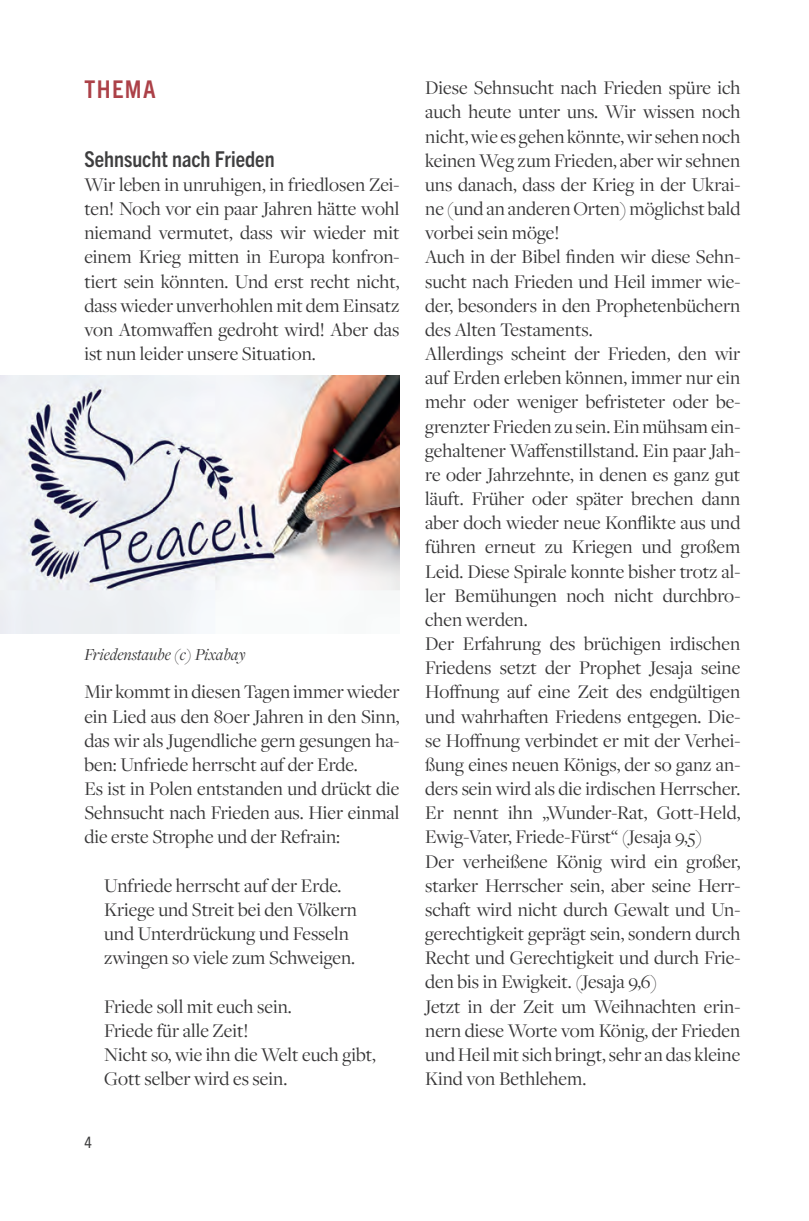
<style>
.page{position:relative;width:809px;height:1221px;background:#fff}
.page>*{position:absolute;margin:0;border:0;box-sizing:border-box;transform-origin:0 0}
.t1{font:700 condensed 24.5px "Trade Gothic Next LT Pro";letter-spacing:.06em;color:#ac4148}
.t2{font:700 condensed 21.88px "Trade Gothic Next LT Pro";color:#3e3e3f}
.t3{font:20.12px/24.2px "Freight Disp Pro";color:#363536}
.t4{font:italic 17.5px "Freight Disp Pro";color:#363536}
.t5{font:condensed 15.75px "Trade Gothic Next LT Pro";color:#3e3e3f}
</style>
<div class="page">
<img style="left:0;top:375px;width:399px;height:258px">
<p class="t1" style="left:84px;top:73px;width:73px">THEMA</p>
<p class="t2" style="left:84px;top:144px;width:192px">Sehnsucht nach Frieden</p>
<p class="t3" style="left:84px;top:172px;width:317px;text-align:justify">Wir leben in unruhigen, in friedlosen Zei&shy;ten! Noch vor ein paar Jahren hätte wohl niemand vermutet, dass wir wieder mit einem Krieg mitten in Europa konfron&shy;tiert sein könnten. Und erst recht nicht, dass wieder unverhohlen mit dem Einsatz von Atomwaffen gedroht wird! Aber das ist nun leider unsere Situation.</p>
<p class="t4" style="left:84px;top:643px;width:163px">Friedenstaube (c) Pixabay</p>
<p class="t3" style="left:84px;top:679px;width:317px">Mir kommt in diesen Tagen immer wieder ein Lied aus den 80er Jahren in den Sinn, das wir als Jugendliche gern gesungen ha&shy;ben: Unfriede herrscht auf der Erde.<br>Es ist in Polen entstanden und drückt die Sehnsucht nach Frieden aus. Hier einmal die erste Strophe und der Refrain:</p>
<p class="t3" style="left:104px;top:872px;width:254px">Unfriede herrscht auf der Erde.<br>Kriege und Streit bei den Völkern und Unterdrückung und Fesseln zwingen so viele zum Schweigen.</p>
<p class="t3" style="left:104px;top:993px;width:273px">Friede soll mit euch sein.<br>Friede für alle Zeit!<br>Nicht so, wie ihn die Welt euch gibt,<br>Gott selber wird es sein.</p>
<p class="t5" style="left:84px;top:1130px;width:9px">4</p>
<p class="t3" style="left:425px;top:75px;width:317px">Diese Sehnsucht nach Frieden spüre ich auch heute unter uns. Wir wissen noch nicht, wie es gehen könnte, wir sehen noch keinen Weg zum Frieden, aber wir sehnen uns danach, dass der Krieg in der Ukrai&shy;ne (und an anderen Orten) möglichst bald vorbei sein möge!<br>Auch in der Bibel finden wir diese Sehn&shy;sucht nach Frieden und Heil immer wie&shy;der, besonders in den Prophetenbüchern des Alten Testaments.<br>Allerdings scheint der Frieden, den wir auf Erden erleben können, immer nur ein mehr oder weniger befristeter oder be&shy;grenzter Frieden zu sein. Ein mühsam ein&shy;gehaltener Waffenstillstand. Ein paar Jah&shy;re oder Jahrzehnte, in denen es ganz gut läuft. Früher oder später brechen dann aber doch wieder neue Konflikte aus und führen erneut zu Kriegen und großem Leid. Diese Spirale konnte bisher trotz al&shy;ler Bemühungen noch nicht durchbro&shy;chen werden.<br>Der Erfahrung des brüchigen irdischen Friedens setzt der Prophet Jesaja seine Hoffnung auf eine Zeit des endgültigen und wahrhaften Friedens entgegen. Die&shy;se Hoffnung verbindet er mit der Verhei&shy;ßung eines neuen Königs, der so ganz an&shy;ders sein wird als die irdischen Herrscher.<br>Er nennt ihn „Wunder-Rat, Gott-Held, Ewig-Vater, Friede-Fürst“ (Jesaja 9,5)<br>Der verheißene König wird ein großer, starker Herrscher sein, aber seine Herr&shy;schaft wird nicht durch Gewalt und Un&shy;gerechtigkeit geprägt sein, sondern durch Recht und Gerechtigkeit und durch Frie&shy;den bis in Ewigkeit. (Jesaja 9,6)<br>Jetzt in der Zeit um Weihnachten erin&shy;nern diese Worte vom König, der Frieden und Heil mit sich bringt, sehr an das kleine Kind von Bethlehem.</p>
</div>
